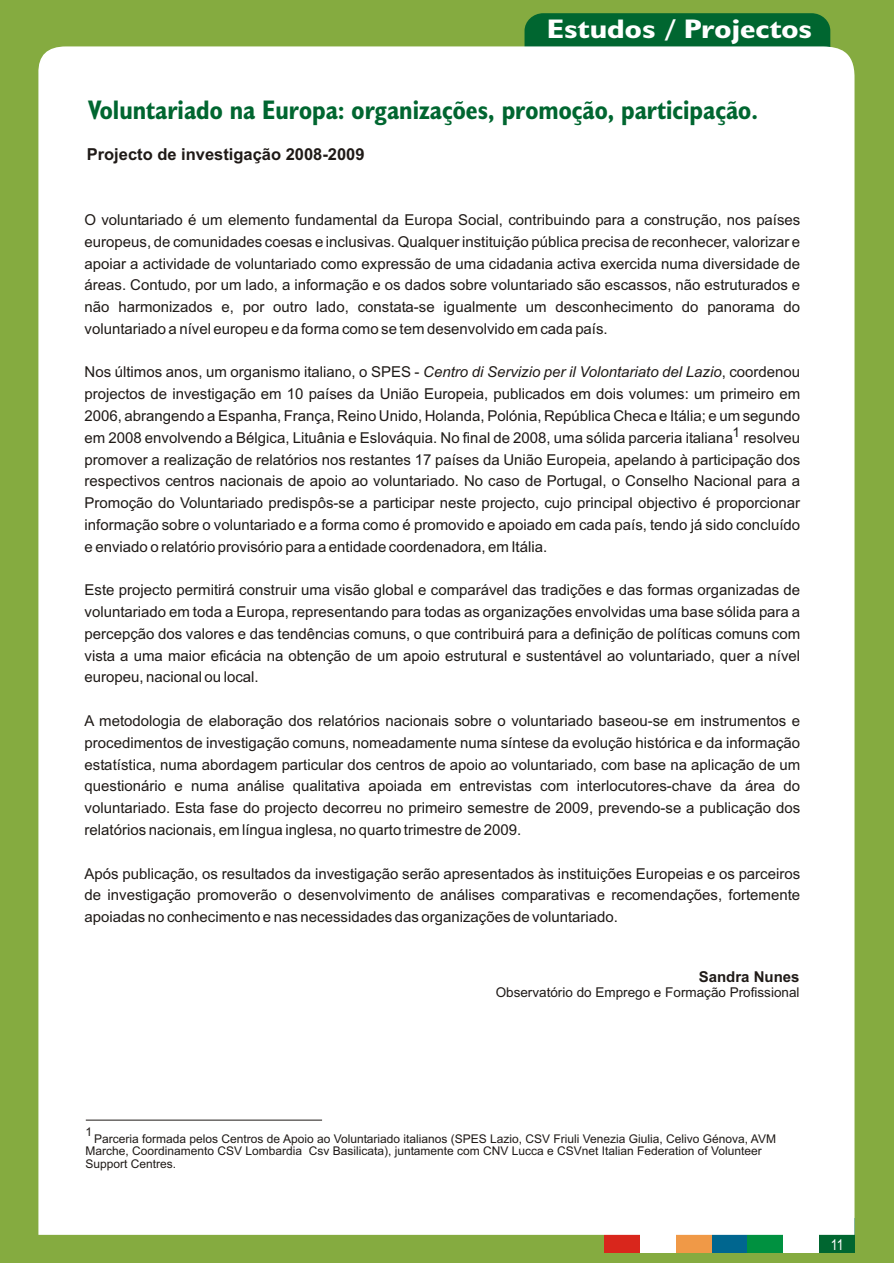
<style>
.page{position:relative;width:894px;height:1263px;background:#85ab40}
.page>*{position:absolute;margin:0;border:0;box-sizing:border-box;transform-origin:0 0}
.t1{font:700 27px "Humanst 521 Cn BT";color:#006630}
.t2{font:700 27px "Humanst 521 Cn BT";color:#fff;scale:1.31 1}
.t3{font:700 16.5px "Arial";color:#1f1a17}
.t4{font:15px/21.8px "Arial";color:#1f1a17;text-align:justify}
.t5{font:700 15px "Arial";color:#1f1a17}
.t6{font:15px "Arial Narrow";color:#fff}
.t7{font:13.5px "Arial";color:#1f1a17}
.t8{font:12px/12.8px "Arial";color:#1f1a17}
.s1{font-style:italic}
</style>
<div class="page">
<div style="left:525px;top:13px;width:305px;height:59px;background:#006630;border-radius:18px"></div>
<div style="left:605px;top:1219px;width:35px;height:34px;background:#d9261c"></div>
<div style="left:676px;top:1219px;width:36px;height:34px;background:#f09947"></div>
<div style="left:640px;top:1219px;width:36px;height:34px;background:#fff"></div>
<div style="left:819px;top:1219px;width:36px;height:34px;background:#006630"></div>
<div style="left:712px;top:1219px;width:35px;height:34px;background:#00668f"></div>
<div style="left:747px;top:1219px;width:36px;height:34px;background:#009140"></div>
<div style="left:783px;top:1219px;width:36px;height:34px;background:#fff"></div>
<div style="left:38px;top:46px;width:817px;height:1189px;background:#fff"></div>
<hr style="left:86px;top:1120px;width:236px;height:1px;background:#1f1a17">
<h1 class="t2" style="left:547px;top:17px;width:204px">Estudos / Projectos</h1>
<h1 class="t1" style="left:89px;top:98px;width:671px">Voluntariado na Europa: organizações, promoção, participação.</h1>
<p class="t3" style="left:87px;top:148px;width:279px">Projecto de investigação 2008-2009</p>
<p class="t4" style="left:85px;top:210px;width:717px">O voluntariado é um elemento fundamental da Europa Social, contribuindo para a construção, nos países europeus, de comunidades coesas e inclusivas. Qualquer instituição pública precisa de reconhecer, valorizar e apoiar a actividade de voluntariado como expressão de uma cidadania activa exercida numa diversidade de áreas. Contudo, por um lado, a informação e os dados sobre voluntariado são escassos, não estruturados e não harmonizados e, por outro lado, constata-se igualmente um desconhecimento do panorama do voluntariado a nível europeu e da forma como se tem desenvolvido em cada país.</p>
<p class="t4" style="left:85px;top:363px;width:717px">Nos últimos anos, um organismo italiano, o SPES - <span class="s1">Centro di Servizio per il Volontariato del Lazio</span>, coordenou projectos de investigação em 10 países da União Europeia, publicados em dois volumes: um primeiro em 2006, abrangendo a Espanha, França, Reino Unido, Holanda, Polónia, República Checa e Itália; e um segundo</p>
<p class="t7" style="left:732px;top:427px;width:9px">1</p>
<p class="t4" style="left:85px;top:428px;width:717px">em 2008 envolvendo a Bélgica, Lituânia e Eslováquia. No final de 2008, uma sólida parceria italiana resolveu promover a realização de relatórios nos restantes 17 países da União Europeia, apelando à participação dos respectivos centros nacionais de apoio ao voluntariado. No caso de Portugal, o Conselho Nacional para a Promoção do Voluntariado predispôs-se a participar neste projecto, cujo principal objectivo é proporcionar informação sobre o voluntariado e a forma como é promovido e apoiado em cada país, tendo já sido concluído e enviado o relatório provisório para a entidade coordenadora, em Itália.</p>
<p class="t4" style="left:85px;top:581px;width:717px">Este projecto permitirá construir uma visão global e comparável das tradições e das formas organizadas de voluntariado em toda a Europa, representando para todas as organizações envolvidas uma base sólida para a percepção dos valores e das tendências comuns, o que contribuirá para a definição de políticas comuns com vista a uma maior eficácia na obtenção de um apoio estrutural e sustentável ao voluntariado, quer a nível europeu, nacional ou local.</p>
<p class="t4" style="left:85px;top:711px;width:717px">A metodologia de elaboração dos relatórios nacionais sobre o voluntariado baseou-se em instrumentos e procedimentos de investigação comuns, nomeadamente numa síntese da evolução histórica e da informação estatística, numa abordagem particular dos centros de apoio ao voluntariado, com base na aplicação de um questionário e numa análise qualitativa apoiada em entrevistas com interlocutores-chave da área do voluntariado. Esta fase do projecto decorreu no primeiro semestre de 2009, prevendo-se a publicação dos relatórios nacionais, em língua inglesa, no quarto trimestre de 2009.</p>
<p class="t4" style="left:85px;top:864px;width:717px">Após publicação, os resultados da investigação serão apresentados às instituições Europeias e os parceiros de investigação promoverão o desenvolvimento de análises comparativas e recomendações, fortemente apoiadas no conhecimento e nas necessidades das organizações de voluntariado.</p>
<p class="t5" style="left:699px;top:971px;width:102px">Sandra Nunes</p>
<p class="t7" style="left:496px;top:987px;width:305px">Observatório do Emprego e Formação Profissional</p>
<p class="t8" style="left:85px;top:1126px;width:8px">1</p>
<p class="t8" style="left:85px;top:1133px;width:692px;text-indent:9px">Parceria formada pelos Centros de Apoio ao Voluntariado italianos (SPES Lazio, CSV Friuli Venezia Giulia, Celivo Génova, AVM<br>Marche, Coordinamento CSV Lombardia Csv Basilicata), juntamente com CNV Lucca e CSVnet Italian Federation of Volunteer<br>Support Centres.</p>
<p class="t6" style="left:831px;top:1239px;width:14px">11</p>
</div>
